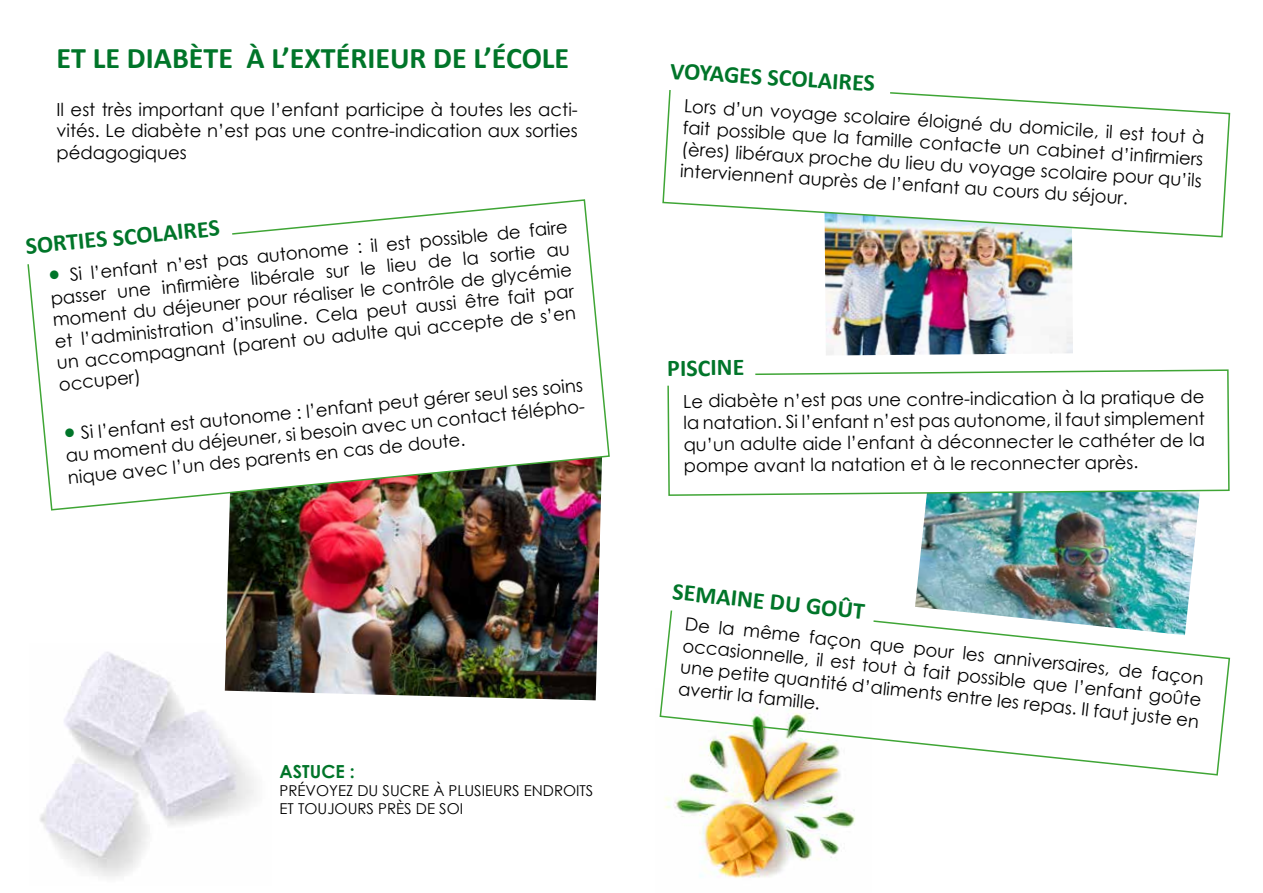
<style>
.page{position:relative;width:1263px;height:893px;background:#fff}
.page>*{position:absolute;margin:0;border:0;box-sizing:border-box;transform-origin:0 0}
.t1{font:700 30px "Calibri";color:#007529}
.t2{font:700 24px "Calibri";letter-spacing:-.01em;color:#007529}
.t3{font:18px/21.6px "Century Gothic";color:#000;text-align:justify}
.t4{font:700 18px "Century Gothic";color:#007529}
.t5{font:15px/18px "Century Gothic";color:#000}
.s1{font-family:"Calibri";font-weight:700;font-size:24px;color:#007529}
</style>
<div class="page">
<img style="left:40px;top:652px;width:214px;height:225px">
<img style="left:225px;top:511px;width:376px;height:189px">
<svg style="left:27px;top:199px;width:583px;height:312px"></svg>
<img style="left:824px;top:238px;width:249px;height:117px">
<svg style="left:662px;top:90px;width:569px;height:148px"></svg>
<img style="left:665px;top:709px;width:190px;height:169px">
<svg style="left:796px;top:620px;width:435px;height:156px"></svg>
<svg style="left:659px;top:610px;width:131px;height:121px"></svg>
<img style="left:915px;top:497px;width:285px;height:138px">
<svg style="left:667px;top:369px;width:563px;height:128px"></svg>
<h1 class="t1" style="left:57px;top:39px;width:514px">ET LE DIABÈTE À L’EXTÉRIEUR DE L’ÉCOLE</h1>
<p class="t3" style="left:57px;top:98px;width:523px">Il est très important que l’enfant participe à toutes les acti&shy;vités. Le diabète n’est pas une contre-indication aux sorties pédagogiques</p>
<h2 class="t2" style="left:24px;top:230px;width:196px;rotate:-5deg">SORTIES SCOLAIRES</h2>
<p class="t3" style="left:48px;top:263px;width:524px;rotate:-5deg"><span class="s1">•</span> Si l’enfant n’est pas autonome : il est possible de faire passer une infi rmière libérale sur le lieu de la sortie au moment du déjeuner pour réaliser le contrôle de glycémie et l’administration d’insuline. Cela peut aussi être fait par un accompagnant (parent ou adulte qui accepte de s’en</p>
<p class="t3" style="left:58px;top:373px;width:84px;rotate:-5deg">occuper)</p>
<p class="t3" style="left:63px;top:421px;width:526px;text-align:left;rotate:-5deg"><span class="s1">•</span> Si l’enfant est autonome : l’enfant peut gérer seul ses soins au moment du déjeuner, si besoin avec un contact télépho&shy;nique avec l’un des parents en cas de doute.</p>
<p class="t4" style="left:280px;top:758px;width:77px">ASTUCE :</p>
<p class="t5" style="left:280px;top:781px;width:315px">PRÉVOYEZ DU SUCRE À PLUSIEURS ENDROITS<br>ET TOUJOURS PRÈS DE SOI</p>
<h2 class="t2" style="left:672px;top:55px;width:206px;rotate:4deg">VOYAGES SCOLAIRES</h2>
<p class="t3" style="left:685px;top:92px;width:523px;rotate:4deg">Lors d’un voyage scolaire éloigné du domicile, il est tout à fait possible que la famille contacte un cabinet d’infi rmiers (ères) libéraux proche du lieu du voyage scolaire pour qu’ils interviennent auprès de l’enfant au cours du séjour.</p>
<h2 class="t2" style="left:667px;top:353px;width:79px">PISCINE</h2>
<p class="t3" style="left:683px;top:388px;width:523px">Le diabète n’est pas une contre-indication à la pratique de la natation. Si l’enfant n’est pas autonome, il faut simplement qu’un adulte aide l’enfant à déconnecter le cathéter de la pompe avant la natation et à le reconnecter après.</p>
<h2 class="t2" style="left:674px;top:576px;width:195px;rotate:6deg">SEMAINE DU GOÛT</h2>
<p class="t3" style="left:686px;top:613px;width:523px;rotate:6deg">De la même façon que pour les anniversaires, de façon occasionnelle, il est tout à fait possible que l’enfant goûte une petite quantité d’aliments entre les repas. Il faut juste en avertir la famille.</p>
</div>
